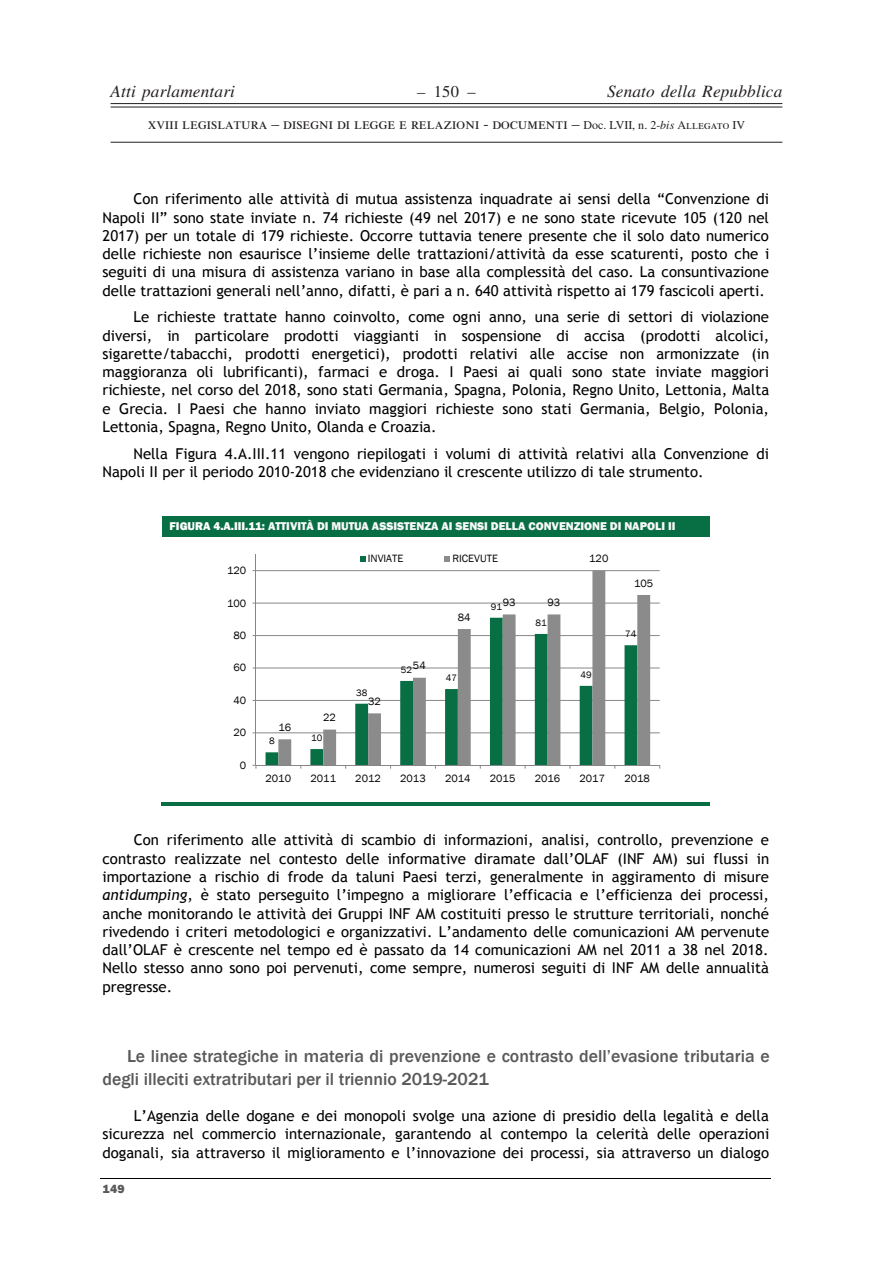
<style>
.page{position:relative;width:893px;height:1263px;background:#fff}
.page>*{position:absolute;margin:0;border:0;box-sizing:border-box;transform-origin:0 0}
.t1{font:500 17.7px/23.1px "Rblrcx Franklin Gothic";color:#595959}
.t2{font:italic 17.25px "Times LT Std";letter-spacing:.01em;color:#231f20}
.t3{font:16.5px "Times LT Std";color:#231f20}
.t4{font:15.75px "Times LT Std";color:#231f20}
.t5{font:15px/18.3px "Tmwwpy Trebuchet MS";color:#000;text-align:justify}
.t6{font:800 12.3px "Gnlwqf Franklin Gothic";color:#595959}
.t7{font:800 11.55px "Gnlwqf Franklin Gothic";letter-spacing:-.005em;color:#f8f8f8}
.t8{font:10.95px "Bqdhws Franklin Gothic";color:#000}
.t9{font:9.6px "Bqdhws Franklin Gothic";letter-spacing:.005em;color:#000}
.s1{font-style:italic}
.s2{font-size:12px}
.s3{font-style:italic;font-size:12px}
.s4{color:#fff}
.s5{font-family:"Frvfjt Trebuchet MS";font-style:italic}
</style>
<div class="page">
<hr style="left:111px;top:103px;width:671px;height:1px;background:#231f20">
<hr style="left:111px;top:107px;width:671px;height:1px;background:#231f20">
<hr style="left:111px;top:142px;width:671px;height:1px;background:#231f20">
<hr style="left:100px;top:1178px;width:671px;height:1px;background:#000">
<div style="left:162px;top:516px;width:548px;height:21px;background:#086e44"></div>
<hr style="left:161px;top:802px;width:549px;height:3px;background:#086e44">
<hr style="left:256px;top:732px;width:404px;height:1px;background:#868686">
<hr style="left:256px;top:700px;width:404px;height:1px;background:#868686">
<hr style="left:256px;top:667px;width:404px;height:1px;background:#868686">
<hr style="left:256px;top:635px;width:404px;height:1px;background:#868686">
<hr style="left:256px;top:603px;width:404px;height:1px;background:#868686">
<hr style="left:256px;top:570px;width:404px;height:1px;background:#868686">
<svg style="left:278px;top:571px;width:372px;height:194px"></svg>
<hr style="left:255px;top:554px;width:1px;height:211px;background:#868686">
<hr style="left:256px;top:765px;width:404px;height:1px;background:#868686">
<svg style="left:360px;top:556px;width:5px;height:6px"></svg>
<svg style="left:445px;top:556px;width:5px;height:6px"></svg>
<p class="t2" style="left:111px;top:82px;width:126px">Atti parlamentari</p>
<p class="t3" style="left:417px;top:82px;width:60px"><span class="s1">–</span> 150 –</p>
<p class="t2" style="left:607px;top:82px;width:177px">Senato della Repubblica</p>
<p class="t4" style="left:148px;top:115px;width:599px">xviii legislatura – disegni di legge e relazioni - documenti – <span class="s2">Doc. LVII, n. 2-</span><span class="s3">bis</span> <span class="s2">Allegato IV</span></p>
<p class="t5" style="left:103px;top:190px;width:668px;text-indent:31px">Con riferimento alle attività di mutua assistenza inquadrate ai sensi della “Convenzione di Napoli II” sono state inviate n. 74 richieste (49 nel 2017) e ne sono state ricevute 105 (120 nel 2017) per un totale di 179 richieste. Occorre tuttavia tenere presente che il solo dato numerico delle richieste non esaurisce l’insieme delle trattazioni/attività da esse scaturenti, posto che i seguiti di una misura di assistenza variano in base alla complessità del caso. La consuntivazione delle trattazioni generali nell’anno, difatti, è pari a n. 640 attività rispetto ai 179 fascicoli aperti.</p>
<p class="t5" style="left:103px;top:308px;width:668px;text-indent:31px">Le richieste trattate hanno coinvolto, come ogni anno, una serie di settori di violazione diversi, in particolare prodotti viaggianti in sospensione di accisa (prodotti alcolici, sigarette/tabacchi, prodotti energetici), prodotti relativi alle accise non armonizzate (in maggioranza oli lubrificanti), farmaci e droga. I Paesi ai quali sono state inviate maggiori richieste, nel corso del 2018, sono stati Germania, Spagna, Polonia, Regno Unito, Lettonia, Malta e Grecia. I Paesi che hanno inviato maggiori richieste sono stati Germania, Belgio, Polonia, Lettonia, Spagna, Regno Unito, Olanda e Croazia.</p>
<p class="t5" style="left:103px;top:444px;width:668px;text-indent:31px">Nella Figura 4.A.III.11 vengono riepilogati i volumi di attività relativi alla Convenzione di<br>Napoli II per il periodo 2010-2018 che evidenziano il crescente utilizzo di tale strumento.</p>
<p class="t7" style="left:170px;top:518px;width:507px"><span class="s4">FIGURA 4.A.III.11:</span> ATTIVITÀ DI MUTUA ASSISTENZA AI SENSI DELLA CONVENZIONE DI NAPOLI II</p>
<p class="t8" style="left:368px;top:552px;width:37px">INVIATE</p>
<p class="t8" style="left:452px;top:552px;width:47px">RICEVUTE</p>
<p class="t8" style="left:589px;top:552px;width:21px">120</p>
<p class="t8" style="left:227px;top:564px;width:21px">120</p>
<p class="t8" style="left:634px;top:576px;width:21px">105</p>
<p class="t8" style="left:227px;top:596px;width:21px">100</p>
<p class="t8" style="left:503px;top:595px;width:14px">93</p>
<p class="t8" style="left:548px;top:595px;width:14px">93</p>
<p class="t9" style="left:491px;top:600px;width:13px">91</p>
<p class="t8" style="left:458px;top:610px;width:14px">84</p>
<p class="t9" style="left:536px;top:617px;width:13px">81</p>
<p class="t8" style="left:234px;top:629px;width:14px">80</p>
<p class="t9" style="left:625px;top:628px;width:13px">74</p>
<p class="t8" style="left:234px;top:661px;width:14px">60</p>
<p class="t8" style="left:413px;top:659px;width:14px">54</p>
<p class="t9" style="left:401px;top:664px;width:13px">52</p>
<p class="t9" style="left:446px;top:672px;width:13px">47</p>
<p class="t9" style="left:580px;top:668px;width:13px">49</p>
<p class="t8" style="left:234px;top:693px;width:14px">40</p>
<p class="t9" style="left:356px;top:686px;width:13px">38</p>
<p class="t8" style="left:368px;top:694px;width:14px">32</p>
<p class="t8" style="left:323px;top:711px;width:14px">22</p>
<p class="t8" style="left:234px;top:726px;width:14px">20</p>
<p class="t8" style="left:278px;top:720px;width:14px">16</p>
<p class="t9" style="left:269px;top:735px;width:7px">8</p>
<p class="t9" style="left:311px;top:732px;width:13px">10</p>
<p class="t8" style="left:240px;top:758px;width:8px">0</p>
<p class="t8" style="left:266px;top:771px;width:27px">2010</p>
<p class="t8" style="left:310px;top:771px;width:27px">2011</p>
<p class="t8" style="left:355px;top:771px;width:27px">2012</p>
<p class="t8" style="left:400px;top:771px;width:27px">2013</p>
<p class="t8" style="left:445px;top:771px;width:27px">2014</p>
<p class="t8" style="left:490px;top:771px;width:27px">2015</p>
<p class="t8" style="left:535px;top:771px;width:27px">2016</p>
<p class="t8" style="left:579px;top:771px;width:27px">2017</p>
<p class="t8" style="left:624px;top:771px;width:27px">2018</p>
<p class="t5" style="left:103px;top:831px;width:668px;text-indent:31px">Con riferimento alle attività di scambio di informazioni, analisi, controllo, prevenzione e contrasto realizzate nel contesto delle informative diramate dall’OLAF (INF AM) sui flussi in importazione a rischio di frode da taluni Paesi terzi, generalmente in aggiramento di misure <span class="s5">antidumping</span>, è stato perseguito l’impegno a migliorare l’efficacia e l’efficienza dei processi, anche monitorando le attività dei Gruppi INF AM costituiti presso le strutture territoriali, nonché rivedendo i criteri metodologici e organizzativi. L’andamento delle comunicazioni AM pervenute dall’OLAF è crescente nel tempo ed è passato da 14 comunicazioni AM nel 2011 a 38 nel 2018.<br>Nello stesso anno sono poi pervenuti, come sempre, numerosi seguiti di INF AM delle annualità pregresse.</p>
<p class="t1" style="left:103px;top:1045px;width:669px;text-indent:25px">Le linee strategiche in materia di prevenzione e contrasto dell’evasione tributaria e degli illeciti extratributari per il triennio 2019-2021</p>
<p class="t5" style="left:103px;top:1106px;width:668px;text-indent:31px">L’Agenzia delle dogane e dei monopoli svolge una azione di presidio della legalità e della sicurezza nel commercio internazionale, garantendo al contempo la celerità delle operazioni doganali, sia attraverso il miglioramento e l’innovazione dei processi, sia attraverso un dialogo</p>
<p class="t6" style="left:103px;top:1181px;width:24px">149</p>
</div>
